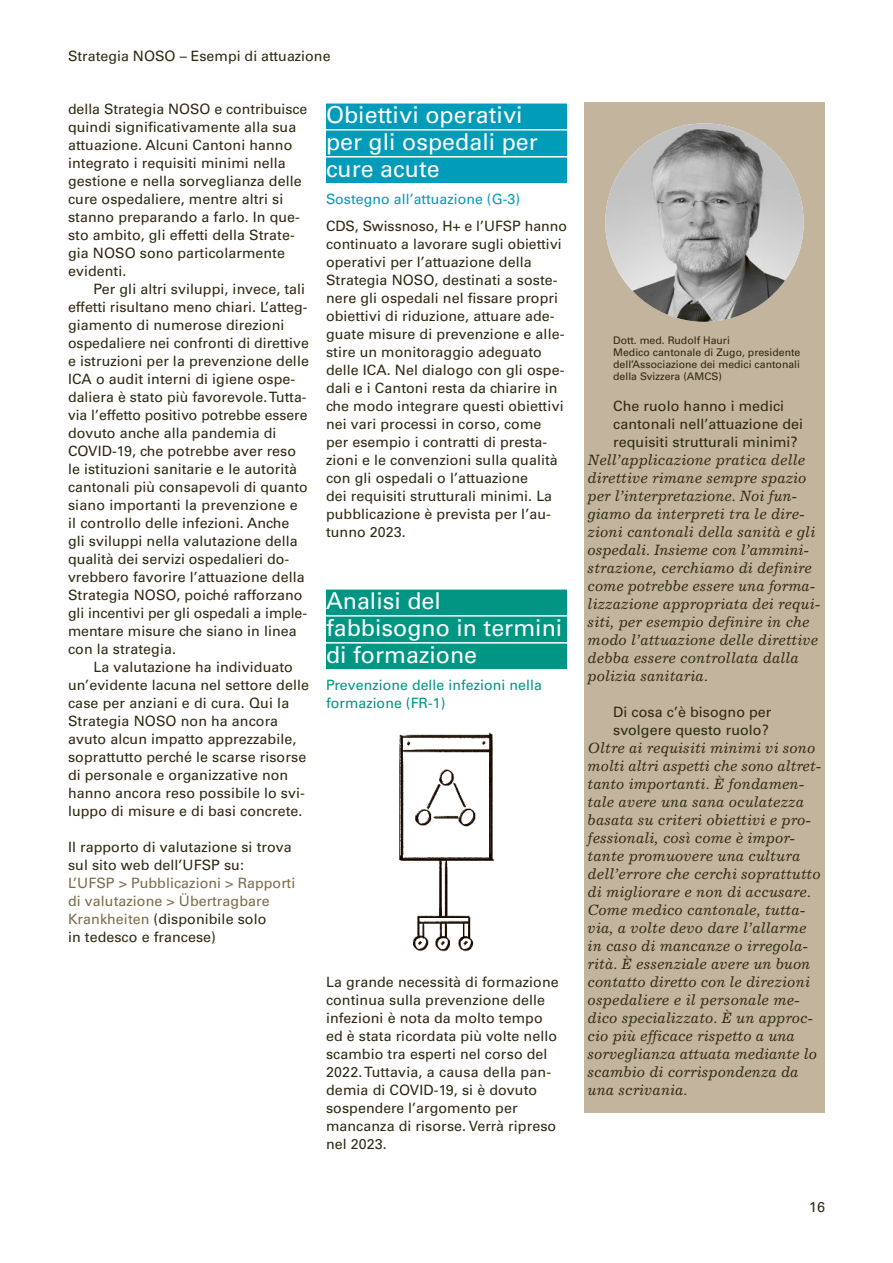
<style>
.page{position:relative;width:893px;height:1263px;background:#fff}
.page>*{position:absolute;margin:0;border:0;box-sizing:border-box;transform-origin:0 0}
.t1{font:23.25px/27px "Univers LT Std";color:#fff}
.t2{font:italic 15px/18px "Excelsior LT Std";color:#2f2912}
.t3{font:14.25px/18px "Univers LT Std";letter-spacing:.005em;color:#2f2912}
.t4{font:14.25px/18px "Univers LT Std";letter-spacing:.005em;color:#7c6c4a}
.t5{font:14.25px/18px "Univers LT Std";letter-spacing:.005em;color:#009684}
.t6{font:14.25px "Univers LT Std";letter-spacing:.005em;color:#009cba}
.t7{font:10.5px/12px "Univers LT Std";color:#2f2912}
.s1{color:#2f2912}
</style>
<div class="page">
<div style="left:584px;top:103px;width:241px;height:1010px;background:#c2b49d"></div>
<div style="left:326px;top:104px;width:241px;height:25px;background:#009cba"></div>
<div style="left:326px;top:131px;width:241px;height:25px;background:#009cba"></div>
<div style="left:326px;top:158px;width:241px;height:25px;background:#009cba"></div>
<div style="left:326px;top:590px;width:241px;height:25px;background:#009684"></div>
<div style="left:326px;top:617px;width:241px;height:25px;background:#009684"></div>
<div style="left:326px;top:644px;width:241px;height:25px;background:#009684"></div>
<img style="left:605px;top:123px;width:199px;height:199px;border-radius:99px">
<img style="left:399px;top:732px;width:96px;height:220px">
<p class="t3" style="left:68px;top:47px;width:264px">Strategia NOSO – Esempi di attuazione</p>
<p class="t3" style="left:68px;top:100px;width:241px">della Strategia NOSO e contribuisce quindi significativamente alla sua attuazione. Alcuni Cantoni hanno integrato i requisiti minimi nella gestione e nella sorveglianza delle cure ospedaliere, mentre altri si stanno preparando a farlo. In que&shy;sto ambito, gli effetti della Strate&shy;gia NOSO sono particolarmente evidenti.</p>
<p class="t3" style="left:68px;top:280px;width:242px;text-indent:26px">Per gli altri sviluppi, invece, tali effetti risultano meno chiari. L’atteg&shy;giamento di numerose direzioni ospedaliere nei confronti di direttive e istruzioni per la prevenzione delle ICA o audit interni di igiene ospe&shy;daliera è stato più favorevole. Tutta&shy;via l’effetto positivo potrebbe essere dovuto anche alla pandemia di COVID-19, che potrebbe aver reso le istituzioni sanitarie e le autorità cantonali più consapevoli di quanto siano importanti la prevenzione e il controllo delle infezioni. Anche gli sviluppi nella valutazione della qualità dei servizi ospedalieri do&shy;vrebbero favorire l’attuazione della Strategia NOSO, poiché rafforzano gli incentivi per gli ospedali a imple&shy;mentare misure che siano in linea con la strategia.</p>
<p class="t3" style="left:68px;top:658px;width:242px;text-indent:26px">La valutazione ha individuato un’evidente lacuna nel settore delle case per anziani e di cura. Qui la Strategia NOSO non ha ancora avuto alcun impatto apprezzabile, soprattutto perché le scarse risorse di personale e organizzative non hanno ancora reso possibile lo svi&shy;luppo di misure e di basi concrete.</p>
<p class="t3" style="left:68px;top:838px;width:225px">Il rapporto di valutazione si trova sul sito web dell’UFSP su:</p>
<p class="t4" style="left:68px;top:874px;width:229px">L’UFSP &gt; Pubblicazioni &gt; Rapporti di valutazione &gt; Übertragbare<br>Krankheiten <span class="s1">(disponibile solo<br>in tedesco e francese)</span></p>
<h1 class="t1" style="left:326px;top:101px;width:213px">Obiettivi operativi per gli ospedali per cure acute</h1>
<p class="t6" style="left:326px;top:191px;width:196px">Sostegno all’attuazione (G-3)</p>
<p class="t3" style="left:326px;top:217px;width:242px">CDS, Swissnoso, H+ e l’UFSP hanno continuato a lavorare sugli obiettivi operativi per l’attuazione della Strategia NOSO, destinati a soste&shy;nere gli ospedali nel fissare propri obiettivi di riduzione, attuare ade&shy;guate misure di prevenzione e alle&shy;stire un monitoraggio adeguato delle ICA. Nel dialogo con gli ospe&shy;dali e i Cantoni resta da chiarire in che modo integrare questi obiettivi nei vari processi in corso, come per esempio i contratti di presta&shy;zioni e le convenzioni sulla qualità con gli ospedali o l’attuazione<br>dei requisiti strutturali minimi. La pubblicazione è prevista per l’au&shy;tunno 2023.</p>
<h1 class="t1" style="left:326px;top:587px;width:238px">Analisi del fabbisogno in termini di formazione</h1>
<p class="t5" style="left:326px;top:676px;width:217px">Prevenzione delle infezioni nella formazione (FR-1)</p>
<p class="t3" style="left:326px;top:973px;width:234px">La grande necessità di formazione continua sulla prevenzione delle infezioni è nota da molto tempo ed è stata ricordata più volte nello scambio tra esperti nel corso del<br>2022. Tuttavia, a causa della pan&shy;demia di COVID-19, si è dovuto sospendere l’argomento per mancanza di risorse. Verrà ripreso nel 2023.</p>
<p class="t7" style="left:613px;top:334px;width:189px">Dott. med. Rudolf Hauri<br>Medico cantonale di Zugo, presidente dell’Associazione dei medici cantonali della Svizzera (AMCS)</p>
<p class="t3" style="left:613px;top:397px;width:192px">Che ruolo hanno i medici cantonali nell’attuazione dei requisiti strutturali minimi?</p>
<p class="t2" style="left:588px;top:451px;width:234px">Nell’applicazione pratica delle direttive rimane sempre spazio per l’interpretazione. Noi fun&shy;giamo da interpreti tra le dire&shy;zioni cantonali della sanità e gli ospedali. Insieme con l’ammini&shy;strazione, cerchiamo di definire come potrebbe essere una forma&shy;lizzazione appropriata dei requi&shy;siti, per esempio definire in che modo l’attuazione delle direttive debba essere controllata dalla polizia sanitaria.</p>
<p class="t3" style="left:613px;top:703px;width:160px">Di cosa c’è bisogno per svolgere questo ruolo?</p>
<p class="t2" style="left:588px;top:739px;width:235px">Oltre ai requisiti minimi vi sono molti altri aspetti che sono altret&shy;tanto importanti. È fondamen&shy;tale avere una sana oculatezza basata su criteri obiettivi e pro&shy;fessionali, così come è impor&shy;tante promuovere una cultura dell’errore che cerchi soprattutto di migliorare e non di accusare.<br>Come medico cantonale, tutta&shy;via, a volte devo dare l’allarme in caso di mancanze o irregola&shy;rità. È essenziale avere un buon contatto diretto con le direzioni ospedaliere e il personale me&shy;dico specializzato. È un approc&shy;cio più efficace rispetto a una sorveglianza attuata mediante lo scambio di corrispondenza da una scrivania.</p>
<p class="t3" style="left:809px;top:1198px;width:17px">16</p>
</div>
